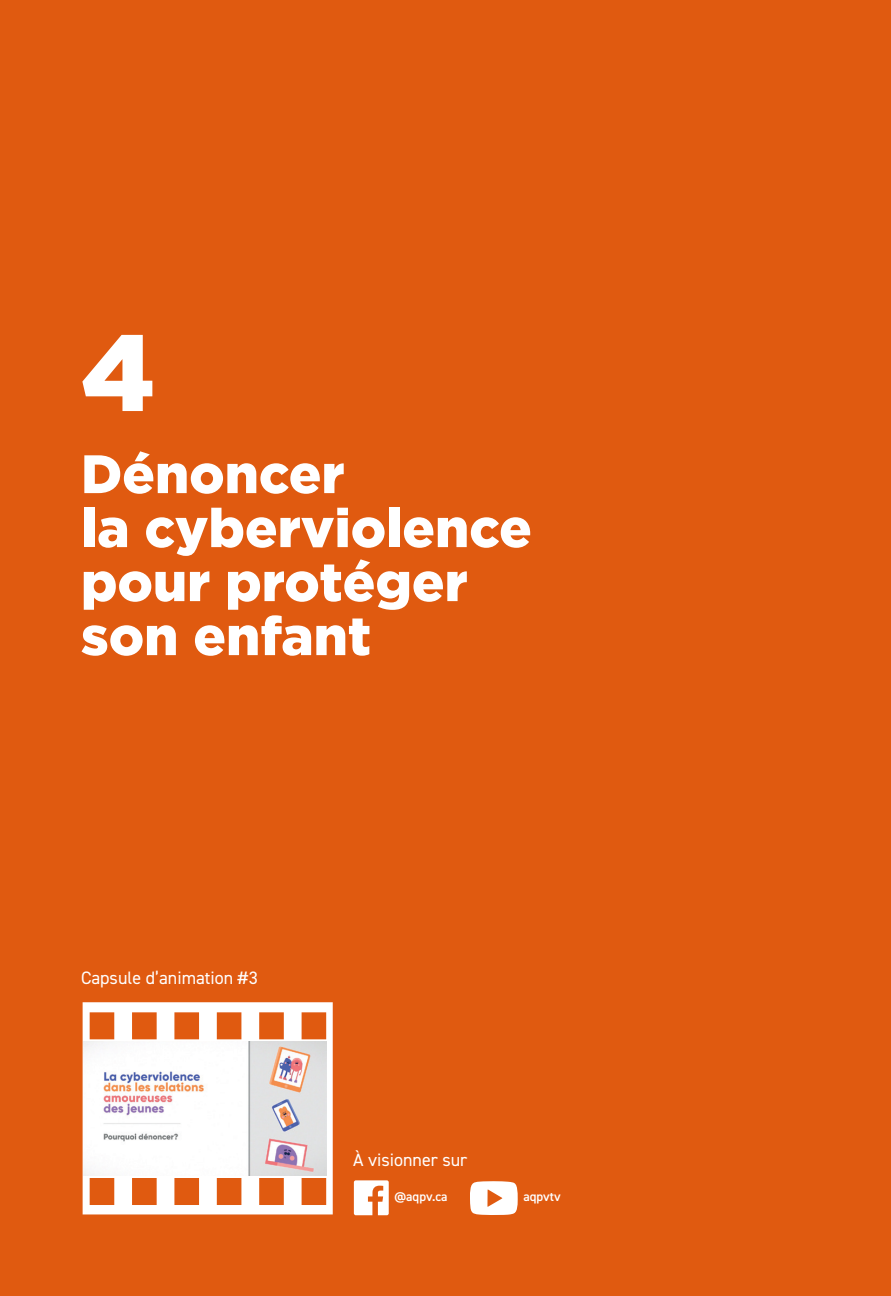
<style>
.page{position:relative;width:891px;height:1296px;background:#e05a10}
.page>*{position:absolute;margin:0;border:0;box-sizing:border-box;transform-origin:0 0}
.t1{font:900 108px "Gotham";color:#fff}
.t2{font:900 54px/54px "Gotham";color:#fff}
.Style_de_paragraphe{font:18px "DIN2014";color:#fff}
.t3{font:600 13.05px "DIN2014";color:#fff}
</style>
<div class="page">
<svg style="left:470px;top:1181px;width:48px;height:34px;background:#fae5da"></svg>
<svg style="left:354px;top:1180px;width:35px;height:35px"></svg>
<svg style="left:83px;top:1002px;width:250px;height:212px;fill:#fff"></svg>
<img style="left:84px;top:1042px;width:242px;height:134px">
<p class="t1" style="left:81px;top:310px;width:76px">4</p>
<p class="t2" style="left:81px;top:446px;width:452px">Dénoncer<br>la cyberviolence pour protéger son enfant</p>
<p class="Style_de_paragraphe" style="left:81px;top:966px;width:178px">Capsule d’animation #3</p>
<p class="Style_de_paragraphe" style="left:353px;top:1148px;width:116px">À visionner sur</p>
<p class="t3" style="left:395px;top:1188px;width:55px">@aqpv.ca</p>
<p class="t3" style="left:524px;top:1188px;width:39px">aqpvtv</p>
</div>
